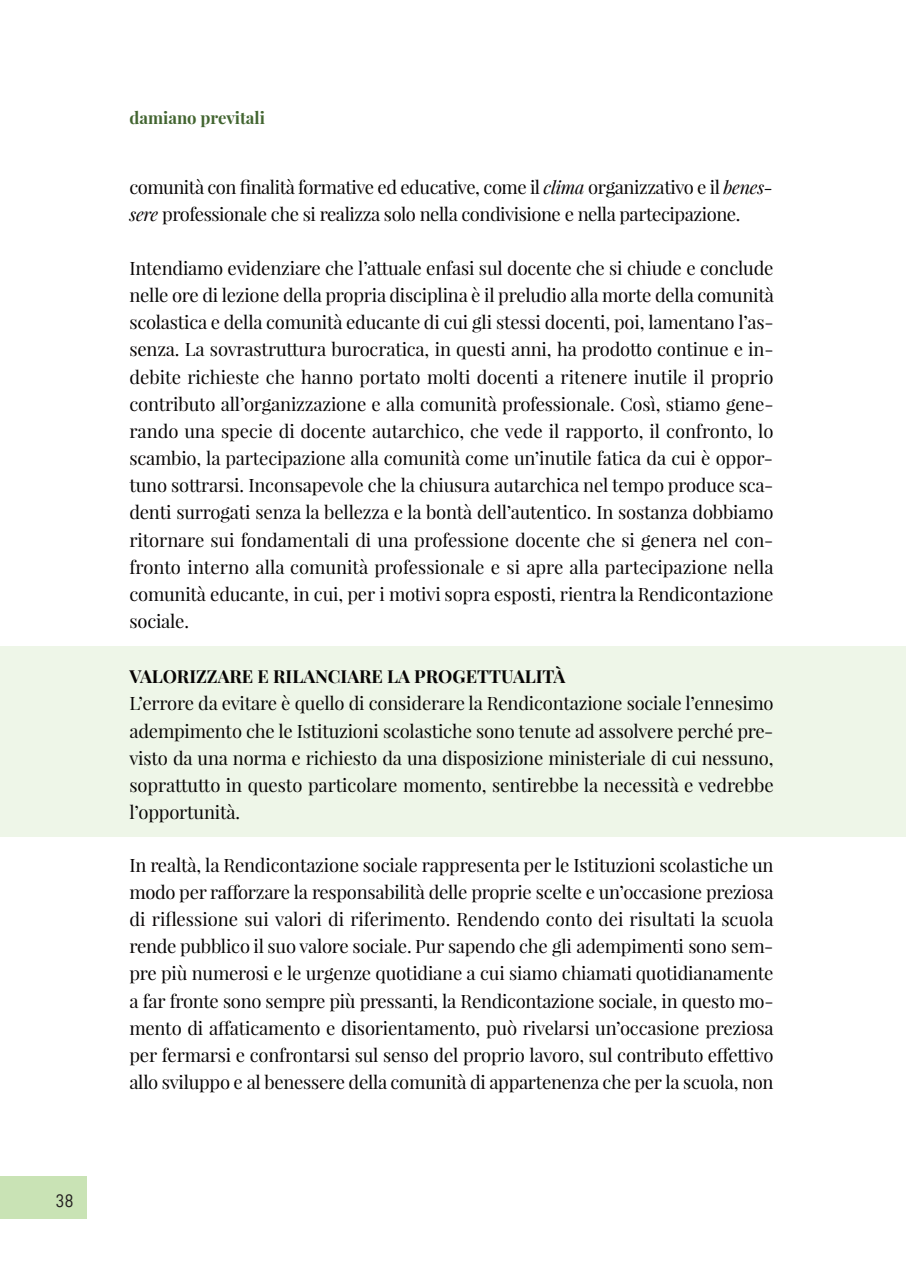
<style>
.page{position:relative;width:906px;height:1276px;background:#fff}
.page>*{position:absolute;margin:0;border:0;box-sizing:border-box;transform-origin:0 0}
.t1{font:18.15px "D DIN";color:#231f20}
.t2{font:18px/27.2px "Playfair Display";letter-spacing:-.02em;color:#080505;text-align:justify}
.t3{font:700 18px "Playfair Display";color:#080505}
.t4{font:700 16.65px "Playfair Display";color:#426530}
.s1{font-style:italic}
</style>
<div class="page">
<div style="left:0;top:1177px;width:86px;height:42px;background:#c9e3b5"></div>
<div style="left:0;top:646px;width:906px;height:190px;background:#eef6e8"></div>
<p class="t1" style="left:56px;top:1192px;width:20px">38</p>
<p class="t4" style="left:129px;top:106px;width:137px">damiano previtali</p>
<p class="t2" style="left:129px;top:174px;width:645px">comunità con finalità formative ed educative, come il <span class="s1">clima</span> organizzativo e il <span class="s1">benes&shy;sere</span> professionale che si realizza solo nella condivisione e nella partecipazione.</p>
<p class="t2" style="left:129px;top:256px;width:646px">Intendiamo evidenziare che l’attuale enfasi sul docente che si chiude e conclude nelle ore di lezione della propria disciplina è il preludio alla morte della comunità scolastica e della comunità educante di cui gli stessi docenti, poi, lamentano l’as&shy;senza. La sovrastruttura burocratica, in questi anni, ha prodotto continue e in&shy;debite richieste che hanno portato molti docenti a ritenere inutile il proprio contributo all’organizzazione e alla comunità professionale. Così, stiamo gene&shy;rando una specie di docente autarchico, che vede il rapporto, il confronto, lo scambio, la partecipazione alla comunità come un’inutile fatica da cui è oppor&shy;tuno sottrarsi. Inconsapevole che la chiusura autarchica nel tempo produce sca&shy;denti surrogati senza la bellezza e la bontà dell’autentico. In sostanza dobbiamo ritornare sui fondamentali di una professione docente che si genera nel con&shy;fronto interno alla comunità professionale e si apre alla partecipazione nella comunità educante, in cui, per i motivi sopra esposti, rientra la Rendicontazione sociale.</p>
<p class="t3" style="left:129px;top:664px;width:437px">VALORIZZARE E RILANCIARE LA PROGETTUALITÀ</p>
<p class="t2" style="left:129px;top:691px;width:646px">L’errore da evitare è quello di considerare la Rendicontazione sociale l’ennesimo adempimento che le Istituzioni scolastiche sono tenute ad assolvere perché pre&shy;visto da una norma e richiesto da una disposizione ministeriale di cui nessuno, soprattutto in questo particolare momento, sentirebbe la necessità e vedrebbe l’opportunità.</p>
<p class="t2" style="left:129px;top:852px;width:645px">In realtà, la Rendicontazione sociale rappresenta per le Istituzioni scolastiche un modo per rafforzare la responsabilità delle proprie scelte e un’occasione preziosa di riflessione sui valori di riferimento. Rendendo conto dei risultati la scuola rende pubblico il suo valore sociale. Pur sapendo che gli adempimenti sono sem&shy;pre più numerosi e le urgenze quotidiane a cui siamo chiamati quotidianamente a far fronte sono sempre più pressanti, la Rendicontazione sociale, in questo mo&shy;mento di affaticamento e disorientamento, può rivelarsi un’occasione preziosa per fermarsi e confrontarsi sul senso del proprio lavoro, sul contributo effettivo allo sviluppo e al benessere della comunità di appartenenza che per la scuola, non</p>
</div>
